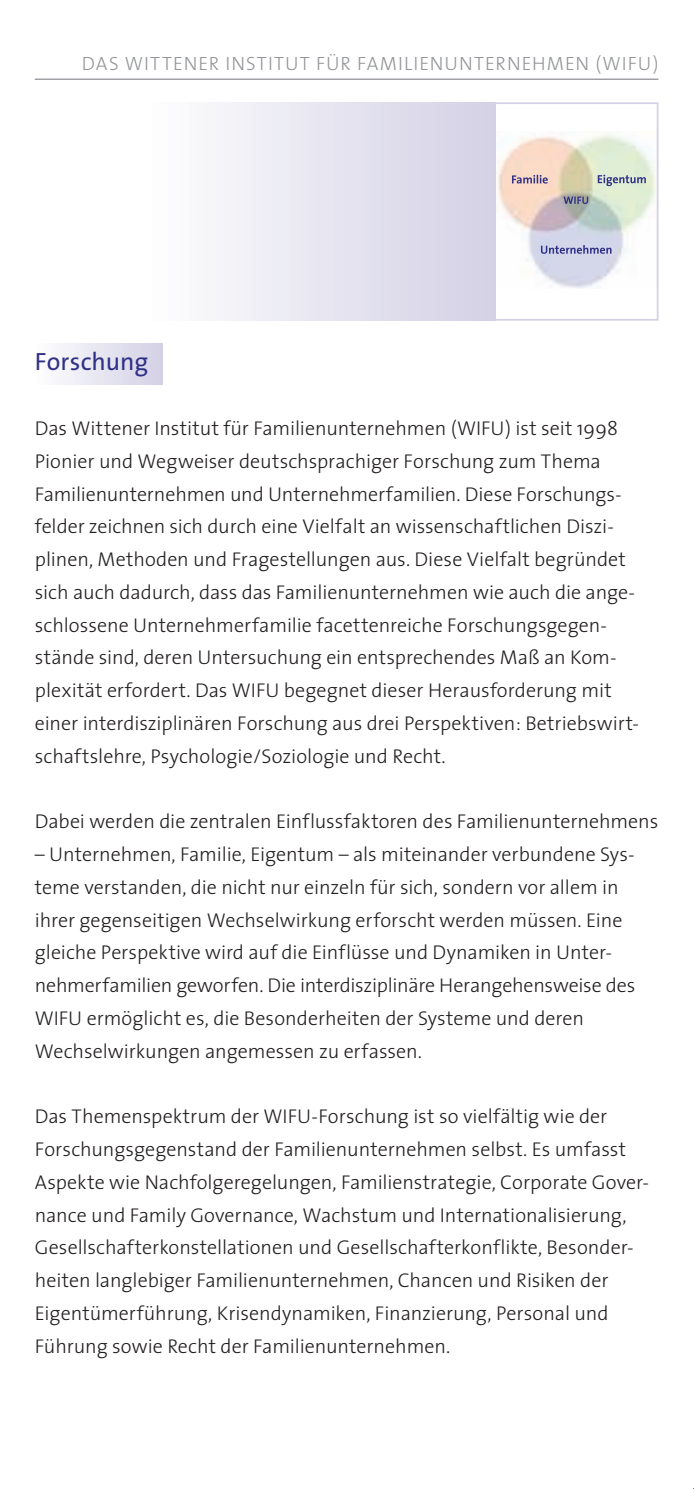
<style>
.page{position:relative;width:694px;height:1489px;background:#fff}
.page>*{position:absolute;margin:0;border:0;box-sizing:border-box;transform-origin:0 0}
.t1{font:25px "The Sans";color:#303087}
.t2{font:300 20px/32.8px "The Sans";letter-spacing:-.005em;color:#231f20}
.t3{font:19.25px "The Sans Light Caps";letter-spacing:.05em;color:#939598}
</style>
<div class="page">
<img style="left:495px;top:132px;width:164px;height:156px">
<svg style="left:564px;top:196px;width:24px;height:8px"></svg>
<svg style="left:512px;top:175px;width:36px;height:8px"></svg>
<svg style="left:598px;top:175px;width:48px;height:11px"></svg>
<svg style="left:541px;top:245px;width:70px;height:9px"></svg>
<div style="left:35px;top:343px;width:127px;height:41px;background:linear-gradient(to right,#fefefe,#d3d0e5)"></div>
<div style="left:490px;top:102px;width:168px;height:219px;border:2px solid #d4d1e5"></div>
<div style="left:146px;top:102px;width:349px;height:219px;background:linear-gradient(to right,#fefefe,#d3d0e5)"></div>
<hr style="left:35px;top:79px;width:623px;height:1px;background:#939598">
<p class="t3" style="left:82px;top:55px;width:578px">DAS WITTENER INSTITUT FÜR FAMILIENUNTERNEHMEN (WIFU)</p>
<p class="t1" style="left:35px;top:351px;width:115px">Forschung</p>
<p class="t2" style="left:35px;top:414px;width:606px">Das Wittener Institut für Familienunternehmen (WIFU) ist seit 1998<br>Pionier und Wegweiser deutschsprachiger Forschung zum Thema Fami lienunternehmen und Unternehmerfamilien. Diese Forschungs&shy;felder zeichnen sich durch eine Vielfalt an wissenschaftlichen Dis zi&shy;plinen, Methoden und Fragestellungen aus. Diese Vielfalt begründet sich auch dadurch, dass das Familienunternehmen wie auch die ange&shy;schlossene Unternehmer familie facettenreiche Forschungsgegen&shy;stände sind, deren Untersuchung ein entsprechendes Maß an Kom&shy;plexität er fordert. Das WIFU begegnet dieser Herausforderung mit einer interdisziplinären Forschung aus drei Perspektiven: Betriebswirt&shy;schaftslehre, Psychologie/ Soziologie und Recht.</p>
<p class="t2" style="left:35px;top:807px;width:625px">Dabei werden die zentralen Einflussfaktoren des Fami lienunternehmens</p>
<p class="t2" style="left:35px;top:839px;width:602px">– Unternehmen, Familie, Eigentum – als miteinander verbundene Sys&shy;teme verstanden, die nicht nur einzeln für sich, sondern vor allem in ihrer gegenseitigen Wechselwirkung erforscht werden müssen. Eine gleiche Perspek tive wird auf die Einflüsse und Dynamiken in Unter&shy;nehmer familien geworfen. Die interdis zi plinäre Herangehensweise des WIFU ermöglicht es, die Besonderheiten der Systeme und deren Wechsel wirkungen angemessen zu erfassen.</p>
<p class="t2" style="left:35px;top:1101px;width:616px">Das Themenspektrum der WIFU-Forschung ist so vielfältig wie der Forschungsgegenstand der Familienunternehmen selbst. Es umfasst Aspekte wie Nachfolgeregelungen, Familienstrategie, Corporate Gover&shy;nance und Family Governance, Wachstum und Internationalisierung, Gesellschafterkonstellationen und Gesellschafterkonflikte, Besonder&shy;heiten langlebiger Familienunternehmen, Chancen und Risiken der Eigentümer füh rung, Krisendynamiken, Finanzierung, Personal und Führung sowie Recht der Familien unterneh men.</p>
</div>
